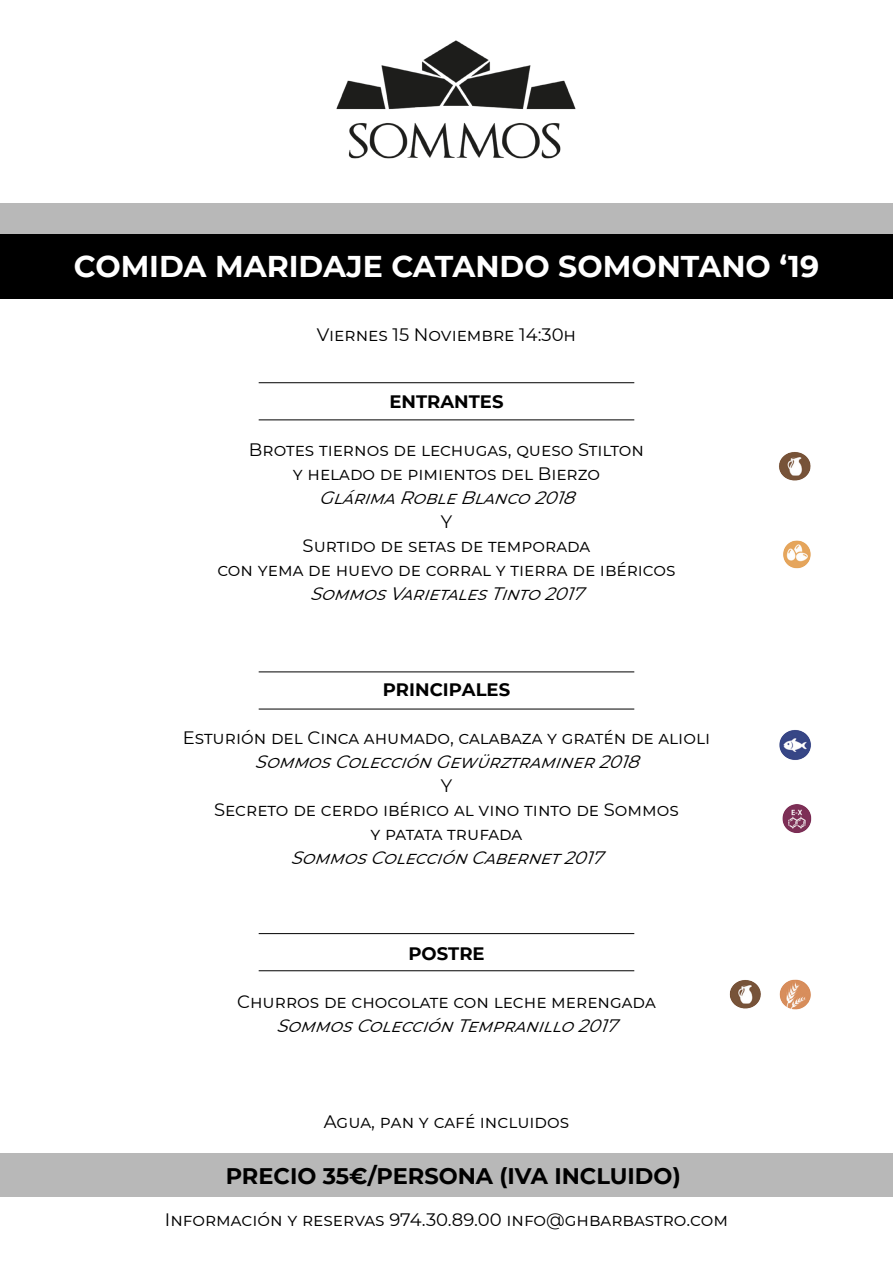
<style>
.page{position:relative;width:893px;height:1263px;background:#fff}
.page>*{position:absolute;margin:0;border:0;box-sizing:border-box;transform-origin:0 0}
.t1{font:700 30px "Montserrat";color:#fff}
.t2{font:700 22.5px "Montserrat";color:#000}
.t3{font:18px/24px "Montserrat";color:#000;text-align:center}
.t4{font:italic 18px "Montserrat";color:#000}
.t5{font:700 18px "Montserrat";color:#000}
</style>
<div class="page">
<div style="left:0;top:203px;width:893px;height:32px;background:#b8b8b8"></div>
<div style="left:0;top:235px;width:893px;height:64px;background:#000"></div>
<div style="left:0;top:1153px;width:893px;height:43px;background:#b8b8b8"></div>
<hr style="left:259px;top:382px;width:375px;height:1px;background:#000">
<hr style="left:259px;top:420px;width:375px;height:1px;background:#000">
<hr style="left:259px;top:672px;width:375px;height:1px;background:#000">
<hr style="left:259px;top:709px;width:375px;height:1px;background:#000">
<hr style="left:259px;top:933px;width:375px;height:1px;background:#000">
<hr style="left:259px;top:970px;width:375px;height:1px;background:#000">
<img style="left:336px;top:40px;width:240px;height:119px">
<img style="left:779px;top:730px;width:32px;height:30px">
<img style="left:779px;top:452px;width:32px;height:29px">
<img style="left:782px;top:804px;width:30px;height:29px">
<img style="left:783px;top:540px;width:28px;height:29px">
<img style="left:729px;top:979px;width:82px;height:31px">
<h1 class="t1" style="left:74px;top:245px;width:747px">COMIDA MARIDAJE CATANDO SOMONTANO ‘19</h1>
<p class="t3" style="left:317px;top:322px;width:261px">Viernes 15 Noviembre 14:30h</p>
<p class="t5" style="left:389px;top:388px;width:115px">ENTRANTES</p>
<p class="t3" style="left:249px;top:437px;width:397px">Brotes tiernos de lechugas, queso Stilton y helado de pimientos del Bierzo</p>
<p class="t4" style="left:319px;top:485px;width:265px">GlárimaRobleBlanco2018</p>
<p class="t3" style="left:217px;top:509px;width:460px">Y<br>Surtido de setas de temporada<br>con yema de huevo de corral y tierra de ibéricos</p>
<p class="t4" style="left:310px;top:581px;width:284px">SommosVarietalesTinto2017</p>
<p class="t5" style="left:383px;top:676px;width:129px">PRINCIPALES</p>
<p class="t3" style="left:183px;top:725px;width:529px">Esturión del Cinca ahumado, calabaza y gratén de alioli</p>
<p class="t4" style="left:255px;top:749px;width:394px">SommosColecciónGewürztraminer2018</p>
<p class="t3" style="left:214px;top:773px;width:466px">Y<br>Secreto de cerdo ibérico al vino tinto de Sommos y patata trufada</p>
<p class="t4" style="left:290px;top:845px;width:322px">SommosColecciónCabernet2017</p>
<p class="t5" style="left:408px;top:940px;width:78px">POSTRE</p>
<p class="t3" style="left:237px;top:989px;width:420px">Churros de chocolate con leche merengada</p>
<p class="t4" style="left:276px;top:1013px;width:351px">SommosColecciónTempranillo2017</p>
<p class="t3" style="left:324px;top:1109px;width:247px">Agua, pan y café incluidos</p>
<p class="t2" style="left:226px;top:1160px;width:457px">PRECIO 35€/PERSONA (IVA INCLUIDO)</p>
<p class="t3" style="left:165px;top:1207px;width:565px">Información y reservas 974.30.89.00 info@ghbarbastro.com</p>
</div>
